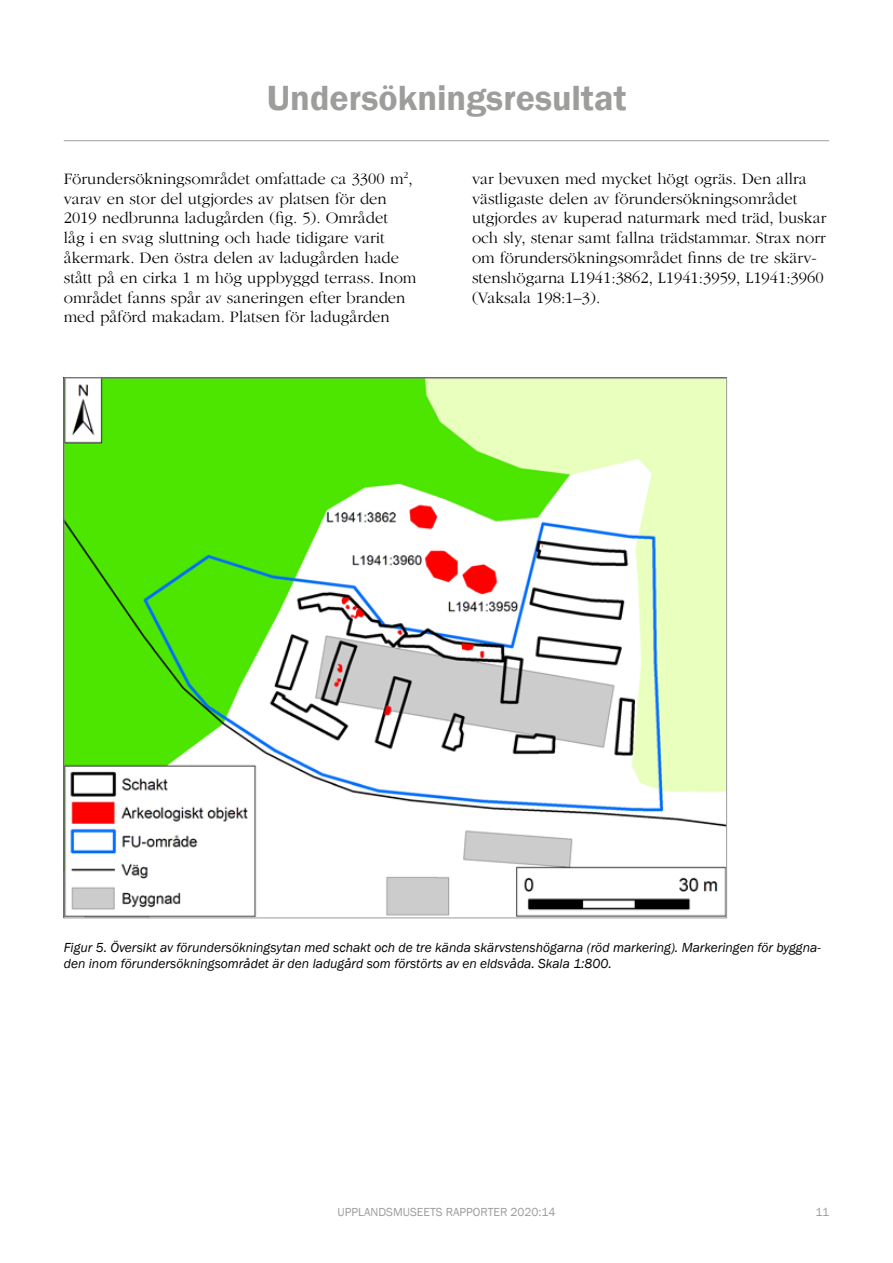
<style>
.page{position:relative;width:893px;height:1263px;background:#fff}
.page>*{position:absolute;margin:0;border:0;box-sizing:border-box;transform-origin:0 0}
.t1{font:600 36px "Franklin Gothic";color:#9d9d9c}
.t2{font:300 16.5px/19.8px "ITC Garamond Std";color:#000}
.t3{font:italic 13.5px/16.2px "Franklin Gothic";color:#000}
.t4{font:12px "Franklin Gothic";color:#9d9d9c}
</style>
<div class="page">
<hr style="left:64px;top:140px;width:765px;height:1px;background:#9d9d9c">
<img style="left:66px;top:380px;width:659px;height:536px">
<h1 class="t1" style="left:267px;top:76px;width:361px">Undersökningsresultat</h1>
<p class="t2" style="left:64px;top:169px;width:354px">Förundersökningsområdet omfattade ca 3300 m<sup>2</sup>, varav en stor del utgjordes av platsen för den 2019 nedbrunna ladugården (fig. 5). Området<br>låg i en svag sluttning och hade tidigare varit åkermark. Den östra delen av ladugården hade stått på en cirka 1 m hög uppbyggd terrass. Inom området fanns spår av saneringen efter branden med påförd makadam. Platsen för ladugården</p>
<p class="t2" style="left:472px;top:169px;width:356px">var bevuxen med mycket högt ogräs. Den allra västligaste delen av förundersökningsområdet utgjordes av kuperad naturmark med träd, buskar och sly, stenar samt fallna trädstammar. Strax norr om förundersökningsområdet finns de tre skärv&shy;stenshögarna L1941:3862, L1941:3959, L1941:3960 (Vaksala 198:1–3).</p>
<p class="t3" style="left:64px;top:939px;width:758px">Figur 5. Översikt av förundersökningsytan med schakt och de tre kända skärvstenshögarna (röd markering). Markeringen för byggna&shy;den inom förundersökningsområdet är den ladugård som förstörts av en eldsvåda. Skala 1:800.</p>
<p class="t4" style="left:338px;top:1205px;width:219px">UPPLANDSMUSEETS RAPPORTER 2020:14</p>
<p class="t4" style="left:815px;top:1205px;width:15px">11</p>
</div>
